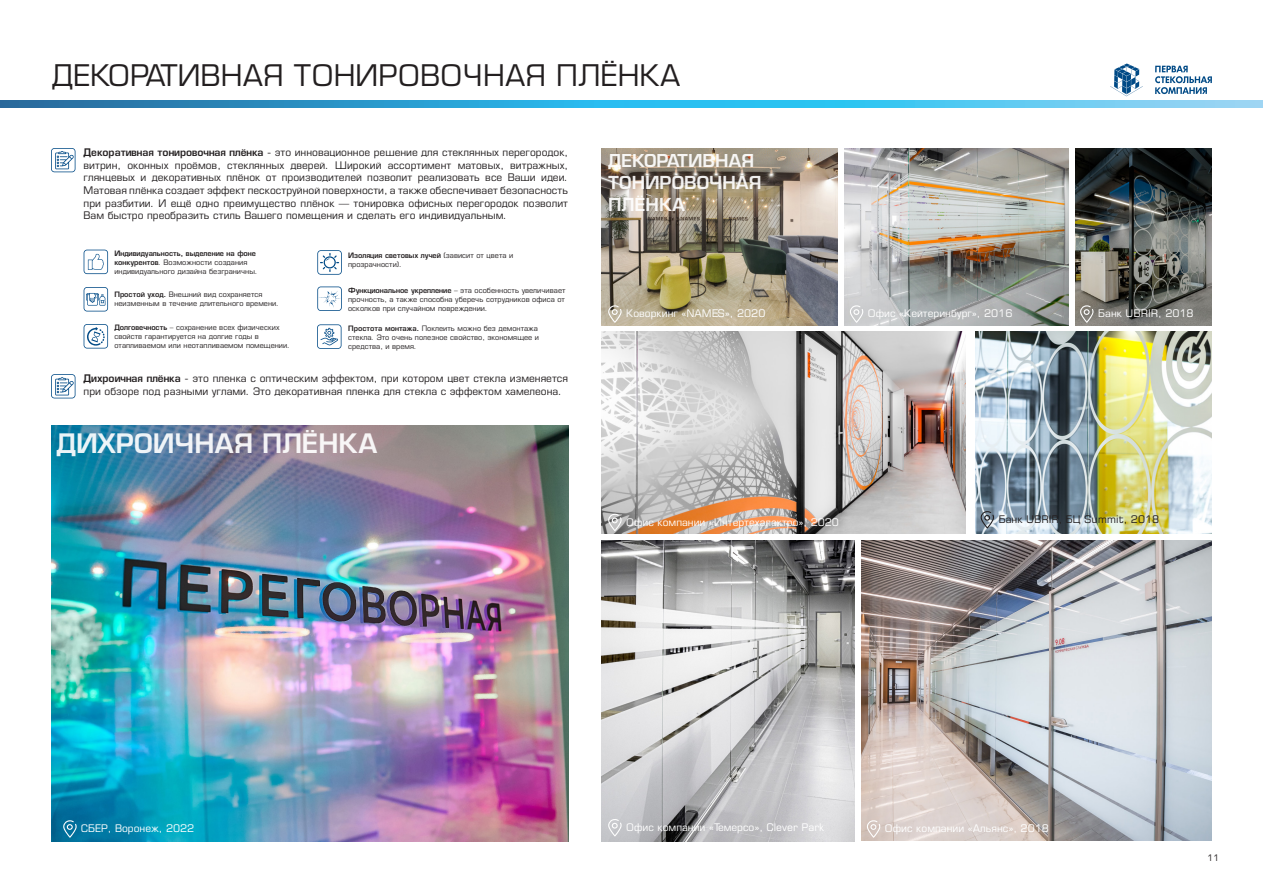
<style>
.page{position:relative;width:1263px;height:893px;background:#fff}
.page>*{position:absolute;margin:0;border:0;box-sizing:border-box;transform-origin:0 0}
.t1{font:30px "Eurotype AP";color:#231f20}
.t2{font:700 27px "Eurotype AP";color:#fff}
.t3{font:700 18px/21.6px "Eurotype AP";color:#fff}
.t4{font:10.5px/12.6px "Eurotype AP";color:#231f20;text-align:justify}
.t5{font:10.5px "Eurotype AP";color:#fff}
.t6{font:9px "Eurotype AP";color:#231f20}
.t7{font:7.5px/9px "Eurotype AP";color:#231f20}
.s1{font-weight:700}
</style>
<div class="page">
<img style="left:601px;top:148px;width:237px;height:177px">
<img style="left:845px;top:148px;width:224px;height:177px">
<img style="left:601px;top:332px;width:364px;height:202px">
<img style="left:975px;top:332px;width:237px;height:202px">
<img style="left:1076px;top:148px;width:136px;height:177px">
<img style="left:601px;top:540px;width:254px;height:302px">
<img style="left:51px;top:425px;width:517px;height:417px">
<img style="left:862px;top:540px;width:350px;height:300px">
<svg style="left:63px;top:820px;width:14px;height:18px"></svg>
<svg style="left:867px;top:820px;width:13px;height:18px"></svg>
<svg style="left:608px;top:514px;width:14px;height:17px"></svg>
<svg style="left:608px;top:305px;width:14px;height:18px"></svg>
<svg style="left:850px;top:305px;width:13px;height:18px"></svg>
<svg style="left:981px;top:511px;width:13px;height:18px"></svg>
<svg style="left:1080px;top:305px;width:13px;height:18px"></svg>
<svg style="left:608px;top:819px;width:14px;height:17px"></svg>
<svg style="left:51px;top:148px;width:24px;height:24px"></svg>
<svg style="left:51px;top:374px;width:24px;height:24px"></svg>
<svg style="left:317px;top:287px;width:25px;height:24px"></svg>
<svg style="left:84px;top:250px;width:24px;height:24px"></svg>
<svg style="left:84px;top:287px;width:24px;height:24px"></svg>
<svg style="left:84px;top:324px;width:24px;height:25px"></svg>
<svg style="left:317px;top:250px;width:25px;height:25px"></svg>
<svg style="left:317px;top:324px;width:24px;height:25px"></svg>
<svg style="left:0;top:101px;width:1263px;height:6px;background:#3eaddb"></svg>
<svg style="left:1155px;top:66px;width:57px;height:28px"></svg>
<svg style="left:1110px;top:64px;width:33px;height:32px"></svg>
<p class="t1" style="left:51px;top:61px;width:631px">ДЕКОРАТИВНАЯ ТОНИРОВОЧНАЯ ПЛЁНКА</p>
<p class="t4" style="left:84px;top:147px;width:486px"><span class="s1">Декоративная тонировочная плёнка</span> - это инновационное решение для стеклянных перегородок, витрин, оконных проёмов, стеклянных дверей. Широкий ассортимент матовых, витражных, глянцевых и декоративных плёнок от производителей позволит реализовать все Ваши идеи.<br>Матовая плёнка создает эффект пескоструйной поверхности, а также обеспечивает безопасность при разбитии. И ещё одно преимущество плёнок — тонировка офисных перегородок позволит Вам быстро преобразить стиль Вашего помещения и сделать его индивидуальным.</p>
<p class="t7" style="left:114px;top:249px;width:145px"><span class="s1">Индивидуальность, выделение на фоне конкурентов</span>. Возможности создания индивидуального дизайна безграничны.</p>
<p class="t7" style="left:348px;top:251px;width:167px"><span class="s1">Изоляция световых лучей</span> (зависит от цвета и прозрачности).</p>
<p class="t7" style="left:114px;top:290px;width:166px"><span class="s1">Простой уход.</span> Внешний вид сохраняется неизменным в течение длительного времени.</p>
<p class="t7" style="left:348px;top:286px;width:219px;text-align:justify"><span class="s1">Функциональное укрепление</span> – эта особенность увеличивает прочность, а также способна уберечь сотрудников офиса от осколков при случайном повреждении.</p>
<p class="t7" style="left:114px;top:323px;width:177px"><span class="s1">Долговечность</span> – сохранение всех физических свойств гарантируется на долгие годы в отапливаемом или неотапливаемом помещении.</p>
<p class="t7" style="left:348px;top:324px;width:192px"><span class="s1">Простота монтажа.</span> Поклеить можно без демонтажа стекла. Это очень полезное свойство, экономящее и средства, и время.</p>
<p class="t4" style="left:84px;top:373px;width:486px"><span class="s1">Дихроичная плёнка</span> - это пленка с оптическим эффектом, при котором цвет стекла изменяется при обзоре под разными углами. Это декоративная пленка для стекла с эффектом хамелеона.</p>
<h2 class="t2" style="left:56px;top:430px;width:323px">ДИХРОИЧНАЯ ПЛЁНКА</h2>
<h3 class="t3" style="left:608px;top:151px;width:155px">ДЕКОРАТИВНАЯ<br>ТОНИРОВОЧНАЯ<br>ПЛЁНКА</h3>
<p class="t5" style="left:626px;top:308px;width:141px">Коворкинг «NAMES», 2020</p>
<p class="t5" style="left:868px;top:308px;width:146px">Офис «Кейтеринбург», 2016</p>
<p class="t5" style="left:1098px;top:308px;width:97px">Банк UBRIR, 2018</p>
<p class="t5" style="left:626px;top:517px;width:214px">Офис компании «Интертехэлектро», 2020</p>
<p class="t4" style="left:999px;top:513px;width:162px">Банк UBRIR, БЦ Summit, 2018</p>
<p class="t5" style="left:626px;top:822px;width:200px">Офис компании «Темерсо», Clever Park</p>
<p class="t5" style="left:81px;top:823px;width:115px">СБЕР, Воронеж, 2022</p>
<p class="t5" style="left:885px;top:823px;width:165px">Офис компании «Альянс», 2018</p>
<p class="t6" style="left:1207px;top:853px;width:14px">11</p>
</div>
